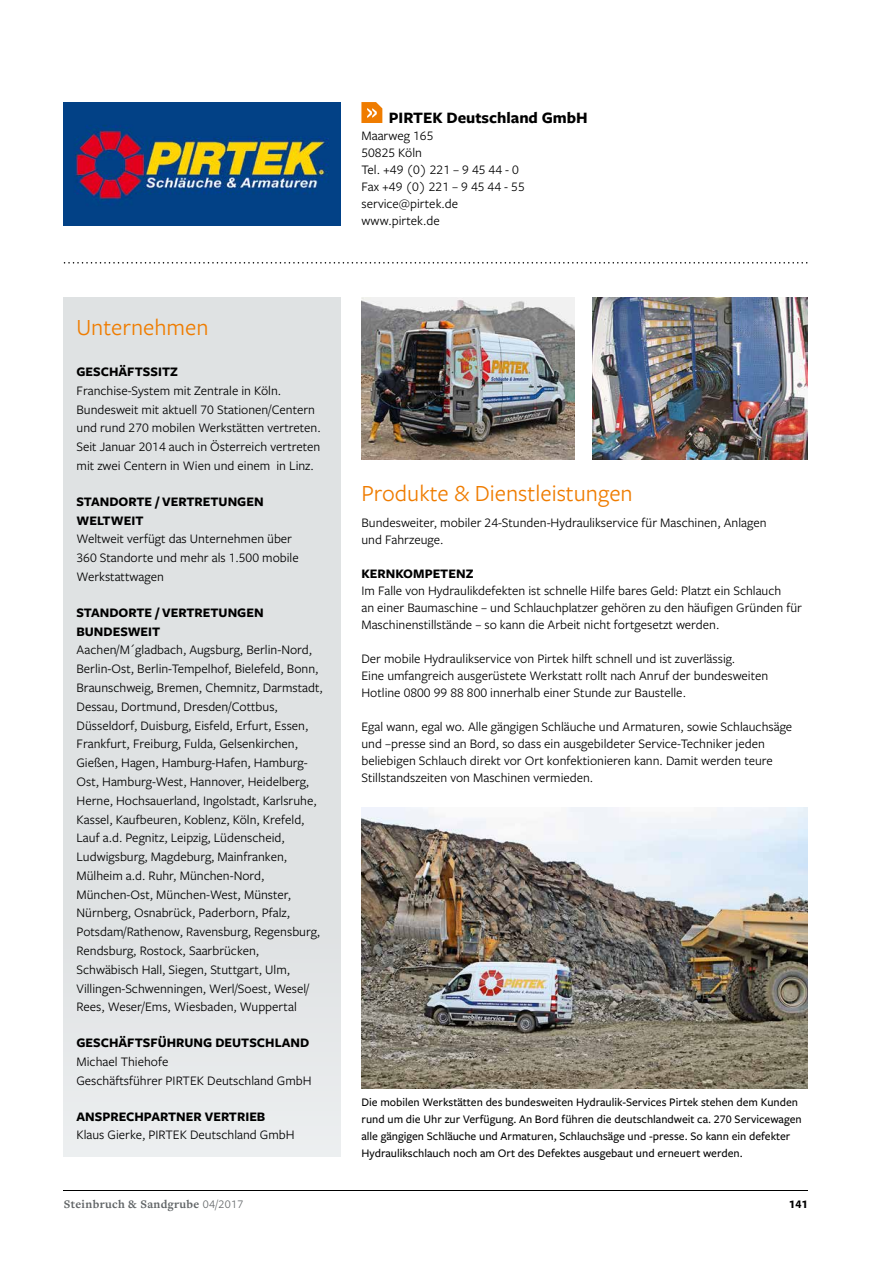
<style>
.page{position:relative;width:893px;height:1263px;background:#fff}
.page>*{position:absolute;margin:0;border:0;box-sizing:border-box;transform-origin:0 0}
.t1{font:24px "Freight Sans Pro";color:#ef7c00}
.t2{font:700 16.5px "Freight Sans Pro";color:#000}
.t3{font:13.5px/18.8px "Freight Sans Pro";color:#000}
.t4{font:700 13.5px/18.8px "Freight Sans Pro";color:#000}
.t5{font:500 12px/17px "Freight Sans Pro";color:#000}
.t6{font:700 12px "Freight Text Pro";letter-spacing:.03em;color:#616567}
.t7{font:700 12px "Freight Sans Pro";color:#000}
.s1{font-family:"Freight Sans Pro";font-weight:400}
</style>
<div class="page">
<hr style="left:64px;top:1190px;width:744px;height:1px;background:#000">
<div style="left:64px;top:297px;width:276px;height:860px;background:#dfe2e3"></div>
<svg style="left:64px;top:262px;width:743px;height:2px"></svg>
<svg style="left:361px;top:102px;width:21px;height:21px"></svg>
<img style="left:64px;top:102px;width:276px;height:123px">
<img style="left:361px;top:297px;width:213px;height:162px">
<img style="left:361px;top:808px;width:447px;height:280px">
<img style="left:592px;top:297px;width:216px;height:162px">
<h1 class="t1" style="left:77px;top:311px;width:134px">Unternehmen</h1>
<p class="t4" style="left:77px;top:362px;width:103px">GESCHÄFTSSITZ</p>
<p class="t3" style="left:77px;top:380px;width:246px">Franchise-System mit Zentrale in Köln.<br>Bundesweit mit aktuell 70 Stationen/Centern und rund 270 mobilen Werkstätten vertreten.<br>Seit Januar 2014 auch in Österreich vertreten mit zwei Centern in Wien und einem in Linz.</p>
<p class="t4" style="left:77px;top:491px;width:189px">STANDORTE / VERTRETUNGEN<br>WELTWEIT</p>
<p class="t3" style="left:77px;top:529px;width:224px">Weltweit verfügt das Unternehmen über<br>360 Standorte und mehr als 1.500 mobile<br>Werkstattwagen</p>
<p class="t4" style="left:77px;top:602px;width:189px">STANDORTE / VERTRETUNGEN<br>BUNDESWEIT</p>
<p class="t3" style="left:77px;top:640px;width:248px">Aachen/M´gladbach, Augsburg, Berlin-Nord, Berlin-Ost, Berlin-Tempelhof, Bielefeld, Bonn, Braunschweig, Bremen, Chemnitz, Darmstadt, Dessau, Dortmund, Dresden/Cottbus, Düsseldorf, Duisburg, Eisfeld, Erfurt, Essen, Frankfurt, Freiburg, Fulda, Gelsenkirchen, Gießen, Hagen, Hamburg-Hafen, Hamburg-Ost, Hamburg-West, Hannover, Heidelberg, Herne, Hochsauerland, Ingolstadt, Karlsruhe, Kassel, Kaufbeuren, Koblenz, Köln, Krefeld, Lauf a.d. Pegnitz, Leipzig, Lüdenscheid, Ludwigsburg, Magdeburg, Mainfranken, Mülheim a.d. Ruhr, München-Nord, München-Ost, München-West, Münster, Nürnberg, Osnabrück, Paderborn, Pfalz, Potsdam/Rathenow, Ravensburg, Regensburg, Rendsburg, Rostock, Saarbrücken, Schwäbisch Hall, Siegen, Stuttgart, Ulm, Villingen-Schwenningen, Werl/Soest, Wesel/ Rees, Weser/Ems, Wiesbaden, Wuppertal</p>
<p class="t4" style="left:77px;top:1033px;width:234px">GESCHÄFTSFÜHRUNG DEUTSCHLAND</p>
<p class="t3" style="left:77px;top:1052px;width:237px">Michael Thiehofe<br>Geschäftsführer PIRTEK Deutschland GmbH</p>
<p class="t4" style="left:77px;top:1106px;width:190px">ANSPRECHPARTNER VERTRIEB</p>
<p class="t3" style="left:77px;top:1125px;width:219px">Klaus Gierke, PIRTEK Deutschland GmbH</p>
<p class="t2" style="left:389px;top:106px;width:201px">PIRTEK Deutschland GmbH</p>
<p class="t3" style="left:361px;top:127px;width:165px;line-height:17px">Maarweg 165<br>50825 Köln<br>Tel. +49 (0) 221 – 9 45 44 - 0<br>Fax +49 (0) 221 – 9 45 44 - 55 service@pirtek.de www.pirtek.de</p>
<h1 class="t1" style="left:361px;top:477px;width:273px">Produkte &amp; Dienstleistungen</h1>
<p class="t3" style="left:361px;top:514px;width:407px;line-height:17px">Bundesweiter, mobiler 24-Stunden-Hydraulikservice für Maschinen, Anlagen und Fahrzeuge.</p>
<p class="t4" style="left:361px;top:564px;width:114px">KERNKOMPETENZ</p>
<p class="t3" style="left:361px;top:582px;width:442px;line-height:17px">Im Falle von Hydraulikdefekten ist schnelle Hilfe bares Geld: Platzt ein Schlauch<br>an einer Baumaschine – und Schlauchplatzer gehören zu den häufigen Gründen für<br>Maschinenstillstände – so kann die Arbeit nicht fortgesetzt werden.</p>
<p class="t3" style="left:361px;top:650px;width:408px;line-height:17px">Der mobile Hydraulikservice von Pirtek hilft schnell und ist zuverlässig.<br>Eine umfangreich ausgerüstete Werkstatt rollt nach Anruf der bundesweiten<br>Hotline 0800 99 88 800 innerhalb einer Stunde zur Baustelle.</p>
<p class="t3" style="left:361px;top:718px;width:432px;line-height:17px">Egal wann, egal wo. Alle gängigen Schläuche und Armaturen, sowie Schlauchsäge und –presse sind an Bord, so dass ein ausgebildeter Service-Techniker jeden beliebigen Schlauch direkt vor Ort konfektionieren kann. Damit werden teure Stillstandszeiten von Maschinen vermieden.</p>
<p class="t5" style="left:361px;top:1093px;width:442px">Die mobilen Werkstätten des bundesweiten Hydraulik-Services Pirtek stehen dem Kunden rund um die Uhr zur Verfügung. An Bord führen die deutschlandweit ca. 270 Servicewagen alle gängigen Schläuche und Armaturen, Schlauchsäge und -presse. So kann ein defekter Hydraulikschlauch noch am Ort des Defektes ausgebaut und erneuert werden.</p>
<p class="t6" style="left:64px;top:1196px;width:181px">Steinbruch &amp; Sandgrube <span class="s1">04/2017</span></p>
<p class="t7" style="left:789px;top:1195px;width:20px">141</p>
</div>
